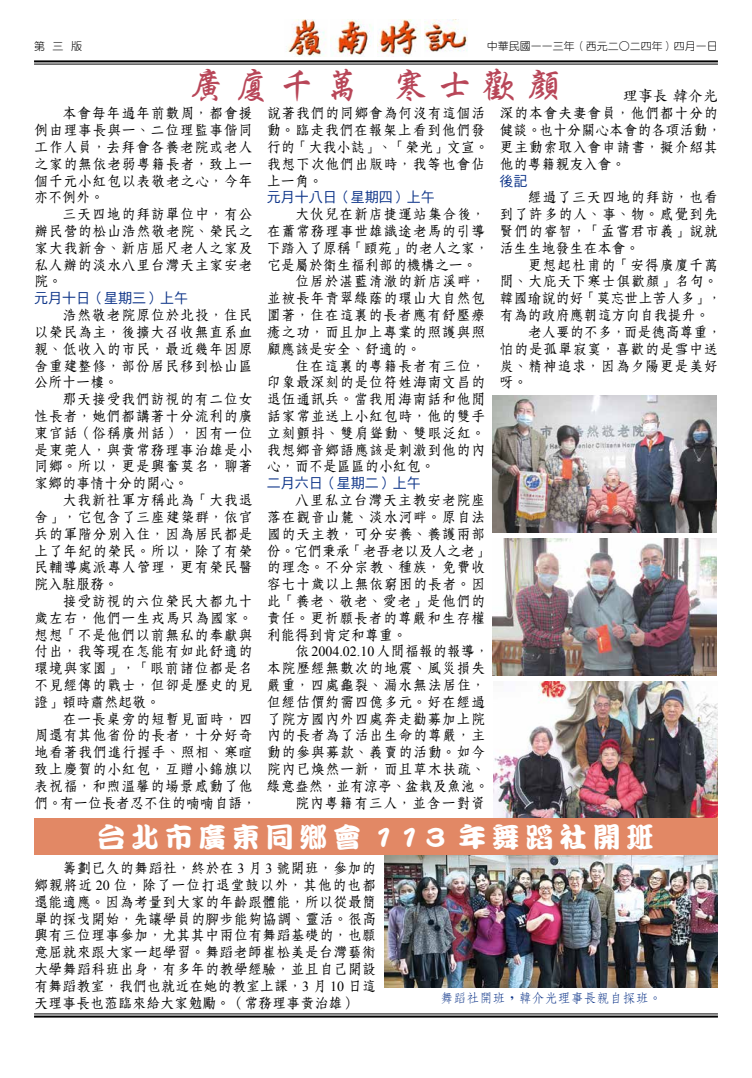
<style>
.page{position:relative;width:752px;height:1078px;background:#fff}
.page>*{position:absolute;margin:0;border:0;box-sizing:border-box;transform-origin:0 0}
.t1{font:700 36px "AR Xing Kai B5";letter-spacing:.265em;color:#b84658}
.t2{font:28px "DF Kan Ting Liu Std W9";letter-spacing:.2em;color:#fff}
.t3{font:15px "DF Kai Shu Std W5";color:#000}
.t4{font:14px/16.8px "DF Fang Song Std W6";letter-spacing:.045em;color:#000;text-align:justify}
.t5{font:14px "DF Fang Song Std W6";color:#000}
.t6{font:14px "DF Hei Std W5";color:#0c3388}
.t7{font:14px "Times New Roman";color:#000}
.t8{font:500 13px "AR Fang Song B5";color:#0c3388}
.t9{font:11px "DF Yuan Std W3";color:#000}
.s1{font-family:"DF Fang Song Std W6"}
.s2{font-family:"Times New Roman"}
</style>
<div class="page">
<hr style="left:34px;top:60px;width:683px;height:2px;background:#000">
<hr style="left:34px;top:64px;width:683px;height:1px;background:#000">
<img style="left:287px;top:20px;width:39px;height:36px">
<img style="left:330px;top:20px;width:43px;height:36px">
<img style="left:377px;top:20px;width:43px;height:36px">
<img style="left:424px;top:20px;width:43px;height:32px">
<hr style="left:34px;top:1013px;width:683px;height:1px;background:#000">
<hr style="left:34px;top:1015px;width:683px;height:2px;background:#000">
<img style="left:492px;top:395px;width:224px;height:137px">
<img style="left:492px;top:538px;width:224px;height:137px">
<img style="left:493px;top:681px;width:224px;height:137px">
<img style="left:384px;top:855px;width:333px;height:132px">
<div style="left:34px;top:818px;width:683px;height:37px;background:#e28865"></div>
<p class="t9" style="left:34px;top:40px;width:50px">第三版</p>
<p class="t9" style="left:486px;top:40px;width:232px">中華民國一一三年（西元二○二四年）四月一日</p>
<h1 class="t1" style="left:392px;top:67px;width:171px">寒士歡顏</h1>
<h1 class="t1" style="left:190px;top:67px;width:171px">廣廈千萬</h1>
<p class="t4" style="left:34px;top:105px;width:220px;text-indent:28px">本會每年過年前數周，都會援例由理事長與一、二位理監事偕同工作人員，去拜會各養老院或老人之家的無依老弱粵籍長者，致上一個千元小紅包以表敬老之心，今年亦不例外。</p>
<p class="t4" style="left:34px;top:205px;width:220px;text-indent:28px">三天四地的拜訪單位中，有公辦民營的松山浩然敬老院、榮民之家大我新舍、新店屈尺老人之家及私人辦的淡水八里台灣天主家安老院。</p>
<p class="t6" style="left:34px;top:290px;width:156px">元月十日（星期三）上午</p>
<p class="t4" style="left:34px;top:306px;width:220px;text-indent:28px">浩然敬老院原位於北投，住民以榮民為主，後擴大召收無直系血親、低收入的市民，最近幾年因原舍重建整修，部份居民移到松山區公所十一樓。</p>
<p class="t4" style="left:34px;top:390px;width:220px;text-indent:28px">那天接受我們訪視的有二位女性長者，她們都講著十分流利的廣東官話（俗稱廣州話），因有一位是東莞人，與黃常務理事治雄是小同鄉。所以，更是興奮莫名，聊著家鄉的事情十分的開心。</p>
<p class="t4" style="left:34px;top:491px;width:220px;text-indent:28px">大我新社軍方稱此為「大我退舍」，它包含了三座建築群，依官兵的軍階分別入住，因為居民都是上了年紀的榮民。所以，除了有榮民輔導處派專人管理，更有榮民醫院入駐服務。</p>
<p class="t4" style="left:34px;top:592px;width:220px;text-indent:28px">接受訪視的六位榮民大都九十歲左右，他們一生戎馬只為國家。想想「不是他們以前無私的奉獻與付出，我等現在怎能有如此舒適的環境與家園」，「眼前諸位都是名不見經傳的戰士，但卻是歷史的見證」頓時肅然起敬。</p>
<p class="t4" style="left:34px;top:709px;width:223px;text-align:right">在一長桌旁的短暫見面時，四<br>周還有其他省份的長者，十分好奇地看著我們進行握手、照相、寒暄致上慶賀的小紅包，互贈小錦旗以表祝福，和煦溫馨的場景感動了他有一位長者忍不住的喃喃自語，</p>
<p class="t3" style="left:622px;top:88px;width:96px">理事長韓介光</p>
<p class="t4" style="left:499px;top:105px;width:223px;text-align:right">深的本會夫妻會員，他們都十分的也十分關心本會的各項活動，</p>
<p class="t4" style="left:266px;top:105px;width:223px;text-align:left">說著我們的同鄉會為何沒有這個活動。臨走我們在報架上看到他們發行的「大我小誌」、「榮光」文宣。我想下次他們出版時，我等也會佔上一角。</p>
<p class="t6" style="left:266px;top:190px;width:169px">元月十八日（星期四）上午</p>
<p class="t4" style="left:295px;top:205px;width:191px">大伙兒在新店捷運站集合後，</p>
<p class="t4" style="left:266px;top:222px;width:220px">在蕭常務理事世雄識途老馬的引導</p>
<p class="t5" style="left:266px;top:240px;width:223px">下踏入了原稱「頤苑」的老人之家，</p>
<p class="t5" style="left:266px;top:257px;width:211px">它是屬於衛生福利部的機構之一。</p>
<p class="t4" style="left:295px;top:273px;width:191px">位居於湛藍清澈的新店溪畔，</p>
<p class="t4" style="left:266px;top:289px;width:220px">並被長年青翠綠蔭的環山大自然包</p>
<p class="t4" style="left:266px;top:306px;width:220px">圍著，住在這裏的長者應有舒壓療</p>
<p class="t4" style="left:266px;top:323px;width:220px">癒之功，而且加上專業的照護與照</p>
<p class="t5" style="left:266px;top:341px;width:155px">顧應該是安全、舒適的。</p>
<p class="t4" style="left:295px;top:357px;width:191px">住在這裏的粵籍長者有三位，</p>
<p class="t4" style="left:266px;top:373px;width:220px">印象最深刻的是位符姓海南文昌的</p>
<p class="t4" style="left:266px;top:390px;width:220px">退伍通訊兵。當我用海南話和他閒</p>
<p class="t4" style="left:266px;top:407px;width:220px">話家常並送上小紅包時，他的雙手</p>
<p class="t4" style="left:266px;top:424px;width:220px">立刻顫抖、雙肩聳動、雙眼泛紅。</p>
<p class="t4" style="left:266px;top:441px;width:220px">我想鄉音鄉語應該是刺激到他的內</p>
<p class="t5" style="left:266px;top:458px;width:169px">心，而不是區區的小紅包。</p>
<p class="t6" style="left:266px;top:475px;width:155px">二月六日（星期二）上午</p>
<p class="t4" style="left:266px;top:491px;width:223px;text-align:left;text-indent:28px">八里私立台灣天主教安老院座落在觀音山麓、淡水河畔。原自法國的天主教，可分安養、養護兩部份。它們秉承「老吾老以及人之老「的理念。不分宗教、種族，免費收容七十歲以上無依窮困的長者。因此「養老、敬老、愛老」是他們的責任。更祈願長者的尊嚴和生存權利能得到肯定和尊重。</p>
<p class="t7" style="left:295px;top:642px;width:195px"><span class="s1">依</span> 2004.02.10 <span class="s1">人間福報的報導，</span></p>
<p class="t4" style="left:266px;top:659px;width:223px;text-align:right">本院歷經無數次的地震、風災損失嚴重，四處龜裂、漏水無法居住，但經估價約需四億多元。好在經過了院方國內外四處奔走勸募加上院內的長者為了活出生命的尊嚴，主動的參與募款、義賣的活動。如今院內已煥然一新，而且草木扶疏、綠意盎然，並有涼亭、盆栽及魚池。院內粵籍有三人，並含一對資</p>
<p class="t4" style="left:499px;top:121px;width:220px;text-align:left">健談。<br>更主動索取入會申請書，擬介紹其他的粵籍親友入會。</p>
<p class="t6" style="left:499px;top:173px;width:29px">後記</p>
<p class="t4" style="left:499px;top:189px;width:220px;text-indent:28px">經過了三天四地的拜訪，也看到了許多的人、事、物。感覺到先賢們的睿智，「孟嘗君市義」說就活生生地發生在本會。</p>
<p class="t4" style="left:527px;top:256px;width:191px">更想起杜甫的「安得廣廈千萬</p>
<p class="t4" style="left:499px;top:273px;width:220px">間、大庇天下寒士俱歡顏」名句。</p>
<p class="t5" style="left:499px;top:290px;width:223px">韓國瑜說的好「莫忘世上苦人多「，</p>
<p class="t5" style="left:499px;top:307px;width:211px">有為的政府應朝這方向自我提升。</p>
<p class="t4" style="left:623px;top:323px;width:99px">而是德高尊重，</p>
<p class="t4" style="left:499px;top:323px;width:220px;text-align:left;text-indent:28px">老人要的不多，<br>怕的是孤單寂寞，喜歡的是雪中送炭、精神追求，因為夕陽更是美好呀。</p>
<p class="t4" style="left:34px;top:793px;width:29px">們。</p>
<h2 class="t2" style="left:98px;top:821px;width:265px">台北市廣東同鄉會</h2>
<p class="t4" style="left:34px;top:859px;width:343px;text-indent:28px">籌劃已久的舞蹈社，終於在 <span class="s2">3</span> 月 <span class="s2">3</span> 號開班，參加的鄉親將近 <span class="s2">20</span> 位，除了一位打退堂鼓以外，其他的也都還能適應。因為考量到大家的年齡跟體能，所以從最簡單的探戈開始，先讓學員的腳步能夠協調、靈活。很高興有三位理事參加，尤其其中兩位有舞蹈基礎的，也願意屈就來跟大家一起學習。舞蹈老師崔松美是台灣藝術大學舞蹈科班出身，有多年的教學經驗，並且自己開設有舞蹈教室，我們也就近在她的教室上課，<span class="s2">3</span> 月 <span class="s2">10</span> 日這天理事長也蒞臨來給大家勉勵。（常務理事黃治雄(</p>
<h2 class="t2" style="left:458px;top:821px;width:198px">年舞蹈社開班</h2>
<h2 class="t2" style="left:373px;top:821px;width:73px">113</h2>
<p class="t8" style="left:440px;top:991px;width:222px">舞蹈社開班，韓介光理事長親自探班。</p>
</div>
